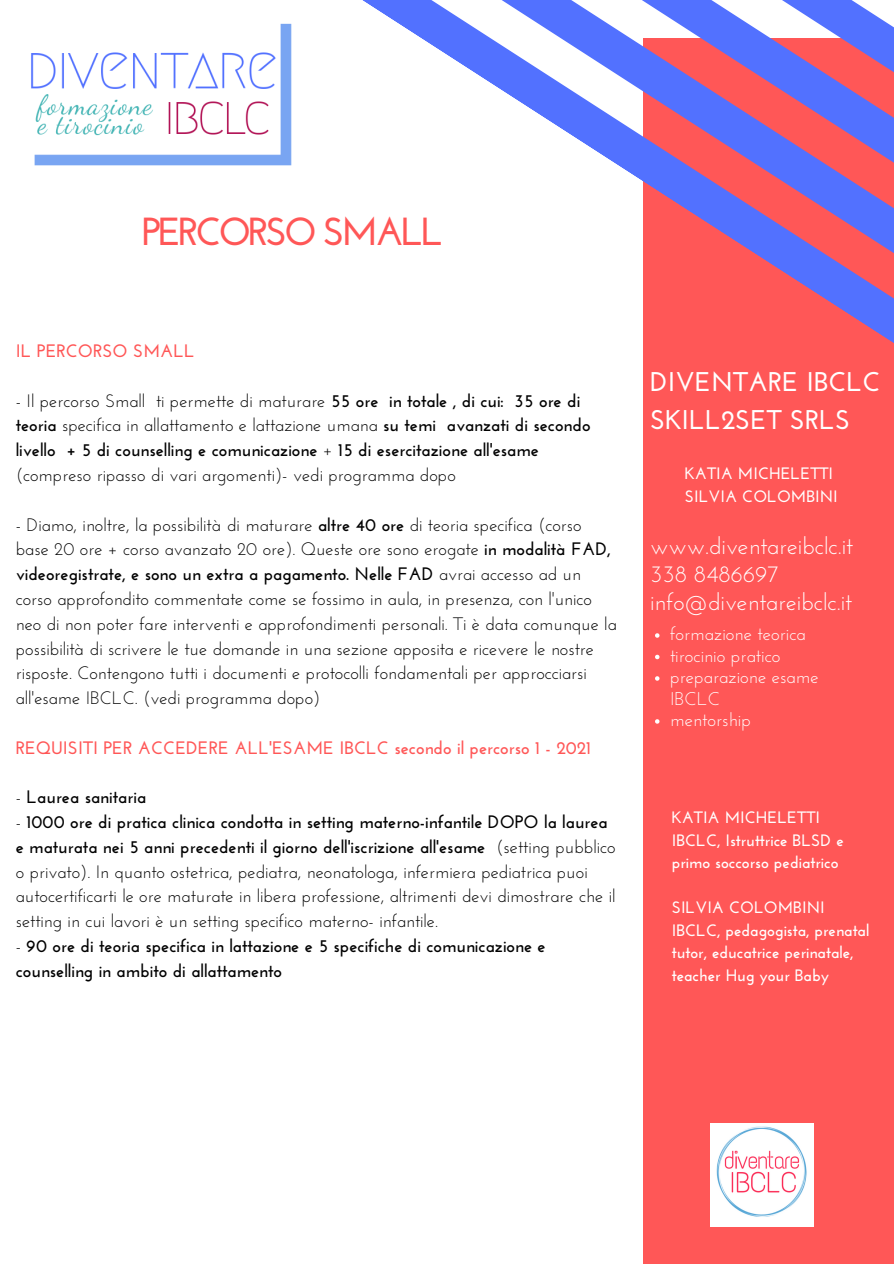
<style>
.page{position:relative;width:894px;height:1264px;background:#fff}
.page>*{position:absolute;margin:0;border:0;box-sizing:border-box;transform-origin:0 0}
.t1{font:700 39.15px "Josefin Sans";letter-spacing:-.08em;color:#ff5757}
.t2{font:700 27px "Josefin Sans";color:#fff}
.t3{font:23.85px "Josefin Sans";color:#fff}
.t4{font:18.45px/21.5px "Josefin Sans";color:#fff}
.t5{font:18px/24.8px "Josefin Sans";color:#000}
.t6{font:700 18px/24.8px "Josefin Sans";color:#000}
.t7{font:700 18px "Josefin Sans";color:#ff5757}
.t8{font:700 16.5px/22.5px "Josefin Sans";color:#fff}
.s1{font-weight:700}
.s2{font-weight:400}
</style>
<div class="page">
<div style="left:643px;top:39px;width:250px;height:1224px;background:#ff5757"></div>
<svg style="left:362px;top:0;width:531px;height:343px"></svg>
<img style="left:710px;top:1123px;width:103px;height:103px">
<img style="left:31px;top:23px;width:261px;height:143px">
<svg style="left:655px;top:633px;width:4px;height:4px"></svg>
<svg style="left:655px;top:654px;width:4px;height:5px"></svg>
<svg style="left:655px;top:676px;width:4px;height:4px"></svg>
<svg style="left:655px;top:719px;width:4px;height:4px"></svg>
<p class="t1" style="left:142px;top:216px;width:304px">PERCORSO SMALL</p>
<p class="t7" style="left:16px;top:343px;width:181px">IL PERCORSO SMALL</p>
<p class="t5" style="left:16px;top:390px;width:576px">- Il percorso Small ti permette di maturare <span class="s1">55 ore in totale , di cui: 35 ore di teoria</span> specifica in allattamento e lattazione umana <span class="s1">su temi avanzati di secondo livello + 5 di counselling e comunicazione</span> + <span class="s1">15 di esercitazione all'esame </span>(compreso ripasso di vari argomenti)- vedi programma dopo</p>
<p class="t5" style="left:16px;top:513px;width:602px">- Diamo, inoltre, la possibilità di maturare <span class="s1">altre 40 ore</span> di teoria specifica (corso base 20 ore + corso avanzato 20 ore). Queste ore sono erogate <span class="s1">in modalità FAD, videoregistrate, e sono un extra a pagamento. Nelle FAD</span> avrai accesso ad un corso approfondito commentate come se fossimo in aula, in presenza, con l'unico neo di non poter fare interventi e approfondimenti personali. Ti è data comunque la possibilità di scrivere le tue domande in una sezione apposita e ricevere le nostre risposte. Contengono tutti i documenti e protocolli fondamentali per approcciarsi all'esame IBCLC. (vedi programma dopo)</p>
<p class="t7" style="left:16px;top:740px;width:576px">REQUISITI PER ACCEDERE ALL'ESAME IBCLC secondo il percorso 1 - 2021</p>
<p class="t6" style="left:16px;top:786px;width:132px"><span class="s2">-</span> Laurea sanitaria</p>
<p class="t5" style="left:16px;top:811px;width:601px">- <span class="s1">1000 ore di pratica clinica condotta in setting materno-infantile DOPO la laurea e maturata nei 5 anni precedenti il giorno dell'iscrizione all'esame</span> (setting pubblico o privato). In quanto ostetrica, pediatra, neonatologa, infermiera pediatrica puoi autocertificarti le ore maturate in libera professione, altrimenti devi dimostrare che il setting in cui lavori è un setting specifico materno- infantile.</p>
<p class="t6" style="left:16px;top:935px;width:531px"><span class="s2">-</span> 90 ore di teoria specifica in lattazione e 5 specifiche di comunicazione e counselling in ambito di allattamento</p>
<p class="t2" style="left:650px;top:371px;width:232px">DIVENTARE IBCLC</p>
<p class="t2" style="left:650px;top:408px;width:201px">SKILL2SET SRLS</p>
<p class="t8" style="left:684px;top:464px;width:150px">KATIA MICHELETTI</p>
<p class="t8" style="left:684px;top:486px;width:154px">SILVIA COLOMBINI</p>
<p class="t3" style="left:650px;top:536px;width:204px">www.diventareibclc.it</p>
<p class="t3" style="left:650px;top:564px;width:130px">338 8486697</p>
<p class="t3" style="left:650px;top:592px;width:203px">info@diventareibclc.it</p>
<p class="t4" style="left:669px;top:625px;width:137px">formazione teorica</p>
<p class="t4" style="left:669px;top:646px;width:112px">tirocinio pratico</p>
<p class="t4" style="left:669px;top:668px;width:150px">preparazione esame<br>IBCLC</p>
<p class="t4" style="left:669px;top:711px;width:82px">mentorship</p>
<p class="t8" style="left:671px;top:807px;width:150px">KATIA MICHELETTI</p>
<p class="t8" style="left:671px;top:830px;width:173px">IBCLC, Istruttrice BLSD e primo soccorso pediatrico</p>
<p class="t8" style="left:671px;top:897px;width:154px">SILVIA COLOMBINI</p>
<p class="t8" style="left:671px;top:920px;width:199px">IBCLC, pedagogista, prenatal tutor, educatrice perinatale, teacher Hug your Baby</p>
</div>
